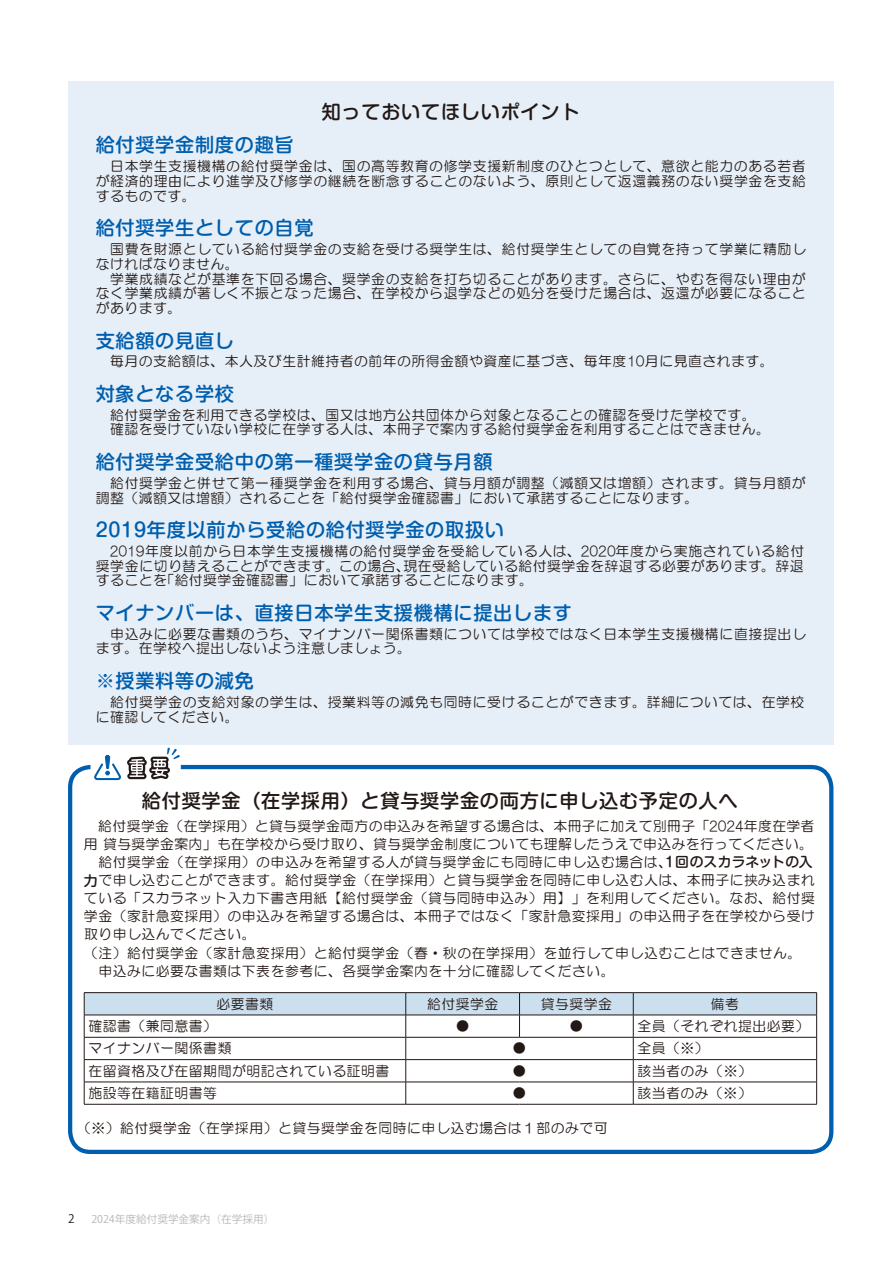
<style>
.page{position:relative;width:893px;height:1263px;background:#fff}
.page>*{position:absolute;margin:0;border:0;box-sizing:border-box;transform-origin:0 0}
.t1{font:500 19.2px "Shin M Go Pr 6";letter-spacing:.04em;color:#005eae}
.t2{font:500 19.2px "Shin M Go Pr 6";letter-spacing:.04em;color:#221815}
.t3{font:13.8px/14.9px "HG Maru Gothic MPRO";letter-spacing:.04em;color:#221815}
.t4{font:13.8px/14.9px "HG Maru Gothic MPRO";letter-spacing:.04em;color:#221815;text-align:justify;scale:.8 1}
.t5{font:11.7px "Koz Go Pro";color:#221815}
.t6{font:10.65px "Koz Go Pro";color:#b5b6b6}
.s1{font-family:"Shin M Go Pr 6";font-weight:500}
</style>
<div class="page">
<div style="left:68px;top:81px;width:765px;height:664px;background:#e6eff7"></div>
<hr style="left:84px;top:1104px;width:322px;height:1px;background:#221815">
<hr style="left:406px;top:1104px;width:113px;height:1px;background:#221815">
<hr style="left:519px;top:1104px;width:114px;height:1px;background:#221815">
<hr style="left:633px;top:1104px;width:184px;height:1px;background:#221815">
<hr style="left:84px;top:992px;width:322px;height:1px;background:#221815">
<hr style="left:406px;top:992px;width:113px;height:1px;background:#221815">
<hr style="left:519px;top:992px;width:114px;height:1px;background:#221815">
<hr style="left:633px;top:992px;width:184px;height:1px;background:#221815">
<svg style="left:84px;top:993px;width:733px;height:111px"></svg>
<hr style="left:84px;top:1015px;width:322px;height:1px;background:#221815">
<hr style="left:406px;top:1015px;width:113px;height:1px;background:#221815">
<hr style="left:519px;top:1015px;width:114px;height:1px;background:#221815">
<hr style="left:633px;top:1015px;width:184px;height:1px;background:#221815">
<div style="left:68px;top:765px;width:765px;height:389px;border:4px solid #005eae;border-radius:20px"></div>
<svg style="left:92px;top:748px;width:88px;height:33px"></svg>
<h1 class="t2" style="left:322px;top:96px;width:259px">知っておいてほしいポイント</h1>
<h1 class="t1" style="left:96px;top:129px;width:200px">給付奨学金制度の趣旨</h1>
<p class="t3" style="left:96px;top:158px;width:712px;text-align:justify">　日本学生支援機構の給付奨学金は、国の高等教育の修学支援新制度のひとつとして、意欲と能力のある若者が経済的理由により進学及び修学の継続を断念することのないよう、原則として返還義務のない奨学金を支給するものです。</p>
<h1 class="t1" style="left:96px;top:212px;width:219px">給付奨学生としての自覚</h1>
<p class="t3" style="left:96px;top:241px;width:712px">　国費を財源としている給付奨学金の支給を受ける奨学生は、給付奨学生としての自覚を持って学業に精励しなければなりません。<br>　学業成績などが基準を下回る場合、奨学金の支給を打ち切ることがあります。さらに、やむを得ない理由がなく学業成績が著しく不振となった場合、在学校から退学などの処分を受けた場合は、返還が必要になることがあります。</p>
<h1 class="t1" style="left:96px;top:325px;width:140px">支給額の見直し</h1>
<p class="t3" style="left:96px;top:354px;width:679px">　毎月の支給額は、本人及び生計維持者の前年の所得金額や資産に基づき、毎年度10月に見直されます。</p>
<h1 class="t1" style="left:96px;top:378px;width:140px">対象となる学校</h1>
<p class="t3" style="left:96px;top:407px;width:676px">　給付奨学金を利用できる学校は、国又は地方公共団体から対象となることの確認を受けた学校です。　確認を受けていない学校に在学する人は、本冊子で案内する給付奨学金を利用することはできません。</p>
<h1 class="t1" style="left:96px;top:446px;width:398px">給付奨学金受給中の第一種奨学金の貸与月額</h1>
<p class="t3" style="left:96px;top:475px;width:711px">　給付奨学金と併せて第一種奨学金を利用する場合、貸与月額が調整（減額又は増額）されます。貸与月額が調整（減額又は増額）されることを「給付奨学金確認書」において承諾することになります。</p>
<h1 class="t1" style="left:96px;top:514px;width:410px">2019年度以前から受給の給付奨学金の取扱い</h1>
<p class="t4" style="left:96px;top:543px;width:887px;text-indent:14px">2019年度以前から日本学生支援機構の給付奨学金を受給している人は、2020年度から実施されている給付奨学金に切り替えることができます。この場合、現在受給している給付奨学金を辞退する必要があります。辞退することを「給付奨学金確認書」において承諾することになります。</p>
<h1 class="t1" style="left:96px;top:597px;width:478px">マイナンバーは、直接日本学生支援機構に提出します</h1>
<p class="t3" style="left:96px;top:626px;width:712px">　申込みに必要な書類のうち、マイナンバー関係書類については学校ではなく日本学生支援機構に直接提出します。在学校へ提出しないよう注意しましょう。</p>
<h1 class="t1" style="left:96px;top:665px;width:160px">※授業料等の減免</h1>
<p class="t3" style="left:96px;top:694px;width:710px">　給付奨学金の支給対象の学生は、授業料等の減免も同時に受けることができます。詳細については、在学校に確認してください。</p>
<h1 class="t2" style="left:142px;top:785px;width:597px">給付奨学金（在学採用）と貸与奨学金の両方に申し込む予定の人へ</h1>
<p class="t3" style="left:84px;top:817px;width:733px;line-height:18.1px;text-indent:14px">給付奨学金（在学採用）と貸与奨学金両方の申込みを希望する場合は、本冊子に加えて別冊子「2024年度在学者用 貸与奨学金案内」も在学校から受け取り、貸与奨学金制度についても理解したうえで申込みを行ってください。　給付奨学金（在学採用）の申込みを希望する人が貸与奨学金にも同時に申し込む場合は、<span class="s1">１回のスカラネットの入力</span>で申し込むことができます。給付奨学金（在学採用）と貸与奨学金を同時に申し込む人は、本冊子に挟み込まれている「スカラネット入力下書き用紙【給付奨学金（貸与同時申込み）用】」を利用してください。なお、給付奨学金（家計急変採用）の申込みを希望する場合は、本冊子ではなく「家計急変採用」の申込冊子を在学校から受け取り申し込んでください。<br>（注）給付奨学金（家計急変採用）と給付奨学金（春・秋の在学採用）を並行して申し込むことはできません。　申込みに必要な書類は下表を参考に、各奨学金案内を十分に確認してください。</p>
<p class="t3" style="left:216px;top:996px;width:58px">必要書類</p>
<p class="t3" style="left:427px;top:996px;width:73px">給付奨学金</p>
<p class="t3" style="left:541px;top:996px;width:73px">貸与奨学金</p>
<p class="t3" style="left:711px;top:996px;width:30px">備考</p>
<p class="t3" style="left:88px;top:1019px;width:130px">確認書（兼同意書）</p>
<p class="t3" style="left:456px;top:1019px;width:15px">●</p>
<p class="t3" style="left:569px;top:1019px;width:15px">●</p>
<p class="t3" style="left:637px;top:1019px;width:173px">全員（それぞれ提出必要）</p>
<p class="t3" style="left:88px;top:1041px;width:145px">マイナンバー関係書類</p>
<p class="t3" style="left:513px;top:1041px;width:15px">●</p>
<p class="t3" style="left:637px;top:1041px;width:73px">全員（※）</p>
<p class="t3" style="left:88px;top:1063px;width:302px">在留資格及び在留期間が明記されている証明書</p>
<p class="t3" style="left:513px;top:1063px;width:15px">●</p>
<p class="t3" style="left:637px;top:1063px;width:116px">該当者のみ（※）</p>
<p class="t3" style="left:88px;top:1086px;width:130px">施設等在籍証明書等</p>
<p class="t3" style="left:513px;top:1086px;width:15px">●</p>
<p class="t3" style="left:637px;top:1086px;width:116px">該当者のみ（※）</p>
<p class="t3" style="left:77px;top:1121px;width:532px">（※）給付奨学金（在学採用）と貸与奨学金を同時に申し込む場合は１部のみで可</p>
<p class="t5" style="left:68px;top:1211px;width:8px">2</p>
<p class="t6" style="left:91px;top:1212px;width:184px">2024年度給付奨学金案内（在学採用）</p>
</div>
